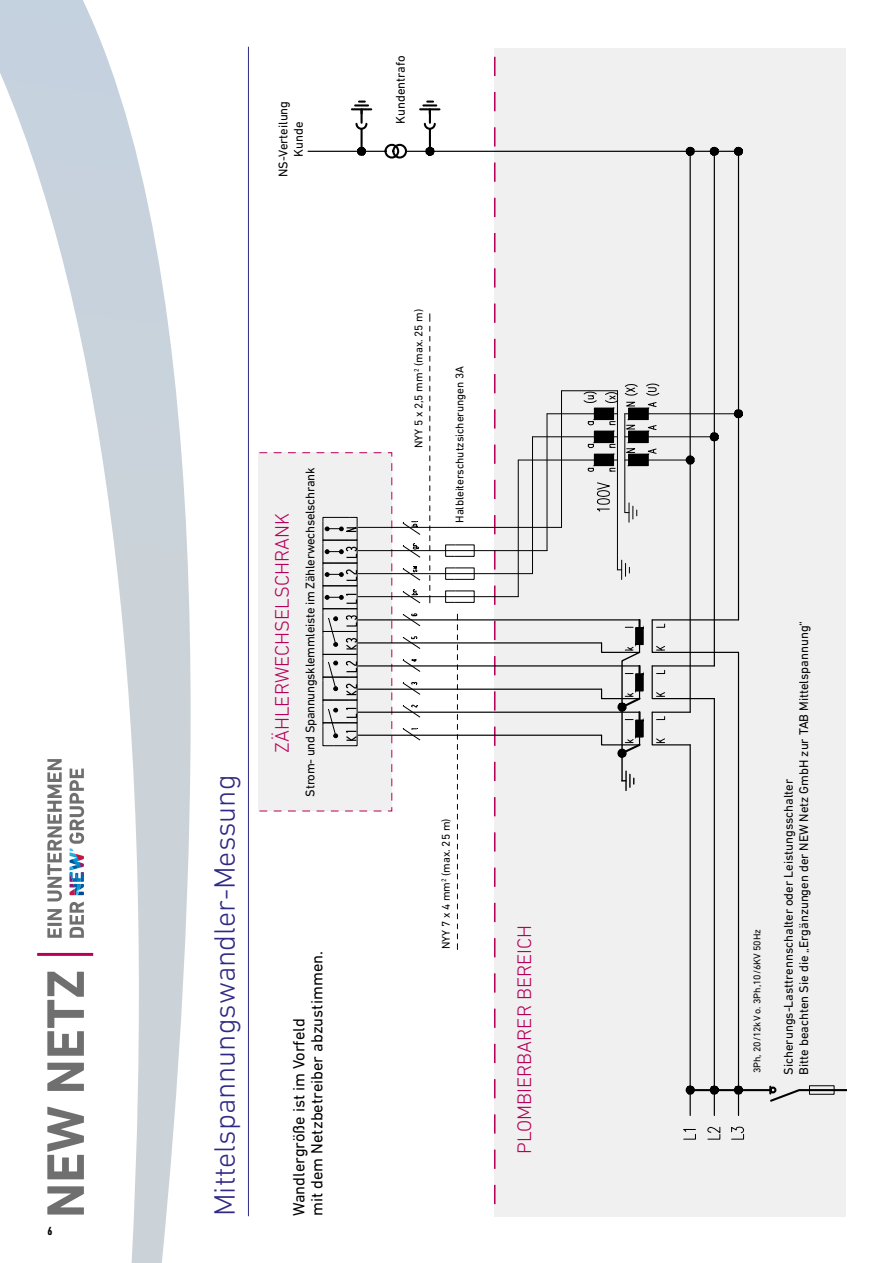
<style>
.page{position:relative;width:893px;height:1263px;background:#fff}
.page>*{position:absolute;margin:0;border:0;box-sizing:border-box;transform-origin:0 0}
.t1{font:300 30px "DIN Next LT Pro";color:#2f2a85}
.t2{font:300 19.95px "DIN Next LT Pro";color:#b70059}
.t3{font:16.5px/18px "DIN Next LT Pro";color:#000}
.t4{font:12.9px/15.5px "DIN Next LT Pro";color:#000}
.t5{font:12.9px "DIN Next LT Pro";letter-spacing:-.02em;color:#000}
.t6{font:700 condensed 12px "DIN Next LT Pro";color:#000}
.t7{font:11.4px "DIN Next LT Pro";color:#000}
.t8{font:10.05px "DIN Next LT Pro";color:#000}
</style>
<div class="page">
<svg style="left:0;top:0;width:191px;height:1263px"></svg>
<hr style="left:248px;top:47px;width:1px;height:1169px;background:#2f2a85">
<div style="left:495px;top:48px;width:351px;height:1168px;background:#f0f0f0"></div>
<svg style="left:494px;top:48px;width:1px;height:1168px"></svg>
<div style="left:258px;top:453px;width:134px;height:358px;background:#f0f0f0"></div>
<svg style="left:387px;top:463px;width:5px;height:349px"></svg>
<svg style="left:259px;top:811px;width:122px;height:1px"></svg>
<svg style="left:258px;top:452px;width:134px;height:5px"></svg>
<hr style="left:358px;top:735px;width:244px;height:1px;background:#000">
<hr style="left:358px;top:712px;width:281px;height:1px;background:#000">
<hr style="left:358px;top:689px;width:244px;height:1px;background:#000">
<hr style="left:358px;top:665px;width:281px;height:1px;background:#000">
<hr style="left:358px;top:642px;width:244px;height:1px;background:#000">
<hr style="left:358px;top:619px;width:281px;height:1px;background:#000">
<svg style="left:651px;top:711px;width:40px;height:35px"></svg>
<hr style="left:358px;top:596px;width:160px;height:1px;background:#000">
<hr style="left:358px;top:573px;width:174px;height:1px;background:#000">
<hr style="left:358px;top:550px;width:189px;height:1px;background:#000">
<hr style="left:358px;top:527px;width:203px;height:1px;background:#000">
<svg style="left:651px;top:665px;width:64px;height:35px"></svg>
<svg style="left:651px;top:619px;width:89px;height:34px"></svg>
<hr style="left:690px;top:151px;width:1px;height:561px;background:#000">
<hr style="left:690px;top:745px;width:1px;height:370px;background:#000">
<hr style="left:714px;top:699px;width:1px;height:416px;background:#000">
<hr style="left:738px;top:652px;width:1px;height:463px;background:#000">
<hr style="left:714px;top:151px;width:1px;height:515px;background:#000">
<hr style="left:738px;top:151px;width:1px;height:469px;background:#000">
<hr style="left:690px;top:1089px;width:80px;height:2px;background:#000">
<hr style="left:308px;top:151px;width:77px;height:1px;background:#000">
<hr style="left:406px;top:151px;width:332px;height:1px;background:#000">
<svg style="left:685px;top:1085px;width:10px;height:10px"></svg>
<hr style="left:518px;top:460px;width:76px;height:1px;background:#000">
<hr style="left:648px;top:460px;width:42px;height:1px;background:#000">
<hr style="left:532px;top:436px;width:62px;height:1px;background:#000">
<hr style="left:648px;top:436px;width:66px;height:1px;background:#000">
<hr style="left:547px;top:413px;width:47px;height:1px;background:#000">
<hr style="left:648px;top:413px;width:90px;height:1px;background:#000">
<hr style="left:561px;top:390px;width:56px;height:1px;background:#000">
<hr style="left:518px;top:460px;width:1px;height:137px;background:#000">
<hr style="left:532px;top:437px;width:1px;height:137px;background:#000">
<hr style="left:547px;top:414px;width:1px;height:137px;background:#000">
<hr style="left:561px;top:391px;width:1px;height:136px;background:#000">
<svg style="left:430px;top:566px;width:1px;height:37px"></svg>
<svg style="left:430px;top:314px;width:1px;height:246px"></svg>
<svg style="left:596px;top:482px;width:14px;height:30px"></svg>
<svg style="left:683px;top:1129px;width:13px;height:11px"></svg>
<svg style="left:707px;top:1126px;width:14px;height:14px"></svg>
<svg style="left:731px;top:1126px;width:13px;height:14px"></svg>
<svg style="left:709px;top:1085px;width:10px;height:10px"></svg>
<svg style="left:734px;top:1085px;width:9px;height:10px"></svg>
<svg style="left:685px;top:455px;width:10px;height:10px"></svg>
<svg style="left:709px;top:432px;width:10px;height:10px"></svg>
<svg style="left:734px;top:409px;width:9px;height:9px"></svg>
<svg style="left:685px;top:147px;width:10px;height:9px"></svg>
<svg style="left:709px;top:147px;width:10px;height:9px"></svg>
<svg style="left:734px;top:147px;width:9px;height:9px"></svg>
<hr style="left:617px;top:391px;width:1px;height:179px;background:#000">
<hr style="left:624px;top:414px;width:1px;height:98px;background:#000">
<svg style="left:617px;top:560px;width:13px;height:19px"></svg>
<svg style="left:625px;top:503px;width:12px;height:19px"></svg>
<svg style="left:583px;top:383px;width:77px;height:89px"></svg>
<svg style="left:600px;top:620px;width:44px;height:170px"></svg>
<svg style="left:768px;top:1087px;width:78px;height:15px"></svg>
<div style="left:769px;top:1086px;width:7px;height:7px;border:2px solid #000;border-radius:50%"></div>
<div style="left:809px;top:1085px;width:25px;height:10px;border:1px solid #000"></div>
<div style="left:384px;top:144px;width:15px;height:15px;border:2px solid #000;border-radius:50%"></div>
<div style="left:392px;top:144px;width:15px;height:15px;border:2px solid #000;border-radius:50%"></div>
<svg style="left:425px;top:147px;width:10px;height:9px"></svg>
<hr style="left:429px;top:129px;width:2px;height:22px;background:#000">
<svg style="left:420px;top:101px;width:19px;height:30px"></svg>
<svg style="left:357px;top:147px;width:9px;height:9px"></svg>
<hr style="left:361px;top:129px;width:2px;height:22px;background:#000">
<svg style="left:352px;top:101px;width:19px;height:30px"></svg>
<svg style="left:457px;top:705px;width:1px;height:244px"></svg>
<svg style="left:457px;top:614px;width:1px;height:85px"></svg>
<div style="left:445px;top:590px;width:30px;height:13px;border:1px dashed #000"></div>
<div style="left:445px;top:567px;width:30px;height:13px;border:1px dashed #000"></div>
<div style="left:445px;top:544px;width:30px;height:13px;border:1px dashed #000"></div>
<div style="left:323px;top:722px;width:34px;height:24px;border:1px dashed #000"></div>
<svg style="left:346px;top:730px;width:12px;height:12px"></svg>
<svg style="left:346px;top:707px;width:12px;height:11px"></svg>
<svg style="left:345px;top:660px;width:13px;height:13px"></svg>
<svg style="left:345px;top:615px;width:13px;height:12px"></svg>
<svg style="left:345px;top:683px;width:13px;height:13px"></svg>
<svg style="left:345px;top:637px;width:13px;height:14px"></svg>
<div style="left:323px;top:700px;width:34px;height:23px;border:1px dashed #000"></div>
<div style="left:323px;top:677px;width:34px;height:23px;border:1px dashed #000"></div>
<div style="left:323px;top:631px;width:34px;height:24px;border:1px dashed #000"></div>
<div style="left:323px;top:608px;width:34px;height:24px;border:1px dashed #000"></div>
<div style="left:323px;top:585px;width:34px;height:24px;border:1px dashed #000"></div>
<div style="left:323px;top:563px;width:34px;height:23px;border:1px dashed #000"></div>
<div style="left:323px;top:540px;width:34px;height:23px;border:1px dashed #000"></div>
<div style="left:323px;top:517px;width:34px;height:23px;border:1px dashed #000"></div>
<svg style="left:402px;top:728px;width:19px;height:13px"></svg>
<svg style="left:402px;top:705px;width:19px;height:13px"></svg>
<svg style="left:402px;top:682px;width:19px;height:13px"></svg>
<svg style="left:402px;top:659px;width:19px;height:13px"></svg>
<svg style="left:402px;top:636px;width:19px;height:13px"></svg>
<svg style="left:402px;top:613px;width:19px;height:13px"></svg>
<svg style="left:402px;top:589px;width:19px;height:15px"></svg>
<svg style="left:402px;top:566px;width:19px;height:15px"></svg>
<svg style="left:402px;top:543px;width:19px;height:15px"></svg>
<svg style="left:402px;top:521px;width:19px;height:14px"></svg>
<svg style="left:328px;top:708px;width:10px;height:30px"></svg>
<svg style="left:328px;top:661px;width:10px;height:30px"></svg>
<svg style="left:328px;top:616px;width:10px;height:31px"></svg>
<svg style="left:325px;top:593px;width:33px;height:11px"></svg>
<svg style="left:325px;top:569px;width:33px;height:12px"></svg>
<svg style="left:325px;top:546px;width:33px;height:13px"></svg>
<svg style="left:325px;top:527px;width:38px;height:6px"></svg>
<hr style="left:37px;top:953px;width:56px;height:3px;background:#b70059">
<svg style="left:47px;top:972px;width:37px;height:242px"></svg>
<svg style="left:47px;top:759px;width:15px;height:179px"></svg>
<svg style="left:69px;top:768px;width:15px;height:170px"></svg>
<p class="t6" style="left:48px;top:1224px;width:6px">6</p>
<p class="t4" style="left:275px;top:177px;width:78px;text-align:center;rotate:-90deg">NS-Verteilung<br>Kunde</p>
<h1 class="t1" style="left:207px;top:1216px;width:443px;rotate:-90deg">Mittelspannungswandler-Messung</h1>
<h2 class="t2" style="left:271px;top:753px;width:241px;rotate:-90deg">ZÄHLERWECHSELSCHRANK</h2>
<p class="t5" style="left:303px;top:796px;width:330px;rotate:-90deg">Strom- und Spannungsklemmleiste im Zählerwechselschrank</p>
<p class="t3" style="left:290px;top:1216px;width:267px;rotate:-90deg">Wandlergröße ist im Vorfeld<br>mit dem Netzbetreiber abzustimmen.</p>
<p class="t4" style="left:393px;top:124px;width:70px;rotate:-90deg">Kundentrafo</p>
<p class="t7" style="left:412px;top:448px;width:141px;rotate:-90deg">NYY 5 x 2,5 mm<sup>2</sup> (max. 25 m)</p>
<p class="t7" style="left:453px;top:523px;width:158px;rotate:-90deg">Halbleiterschutzsicherungen 3A</p>
<p class="t7" style="left:439px;top:949px;width:132px;rotate:-90deg">NYY 7 x 4 mm<sup>2</sup> (max. 25 m)</p>
<h2 class="t2" style="left:513px;top:1154px;width:230px;rotate:-90deg">PLOMBIERBARER BEREICH</h2>
<p class="t8" style="left:751px;top:1073px;width:146px;rotate:-90deg">3Ph, 20/12kV o. 3Ph,10/6KV 50Hz</p>
<p class="t4" style="left:781px;top:1075px;width:455px;rotate:-90deg">Sicherungs-Lasttrennschalter oder Leistungsschalter<br>Bitte beachten Sie die „Ergänzungen der NEW Netz GmbH zur TAB Mittelspannung“</p>
</div>
